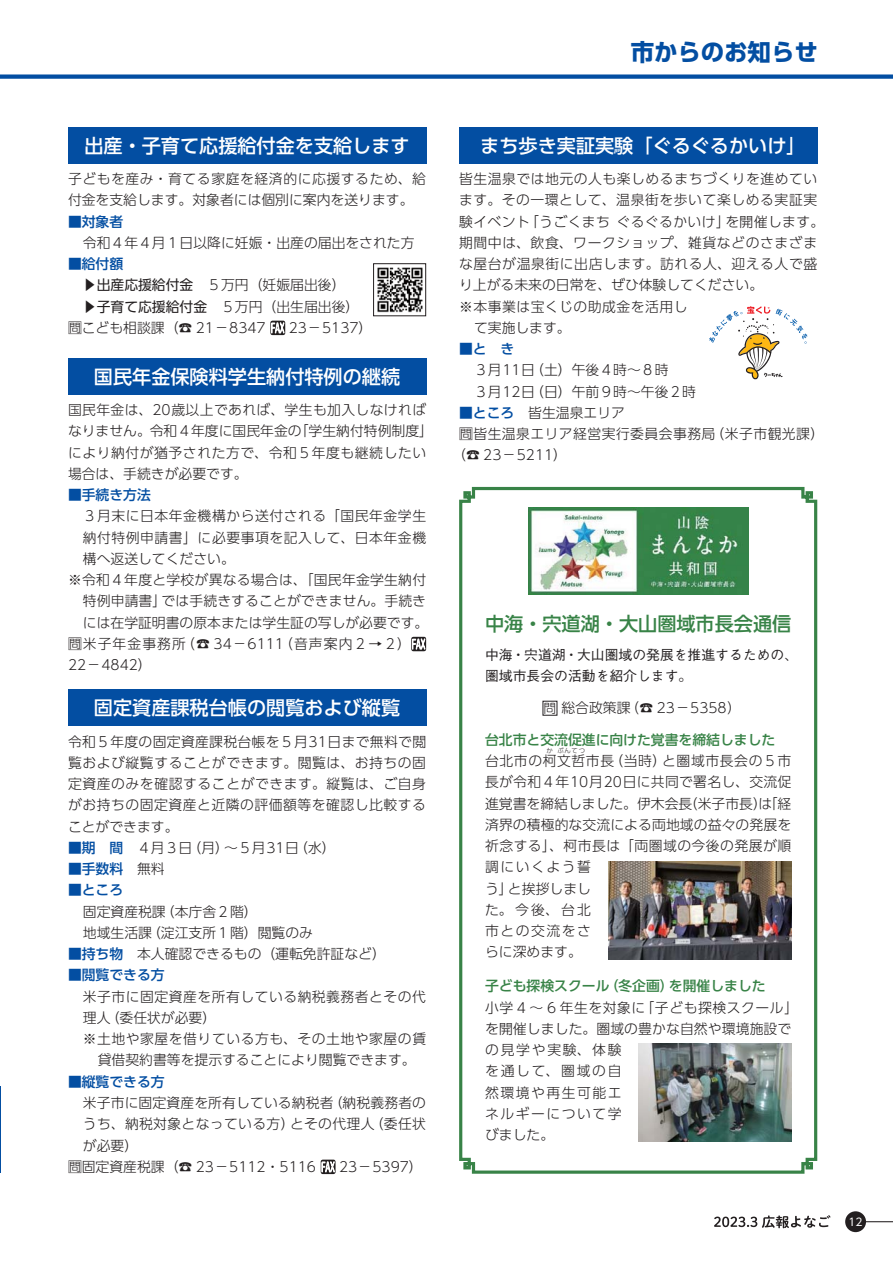
<style>
.page{position:relative;width:893px;height:1263px;background:#fff}
.page>*{position:absolute;margin:0;border:0;box-sizing:border-box;transform-origin:0 0}
.t1{font:23.4px "UD Shin Go Pro Bold 90 msp RKSJ V";color:#034ea2}
.t2{font:19.2px "UD Shin Go Pro Medium 90 msp RKSJ H";color:#fff}
.t3{font:19.2px "UD Shin Go Pro Medium 90 msp RKSJ H";color:#388347}
.t4{font:13.8px/21.3px "UD Shin Go Pro Light 90 msp RKSJ H";letter-spacing:.025em;color:#231f20}
.t5{font:13.8px/21.3px "UD Shin Go Pro Light 90 msp RKSJ H";color:#231f20}
.t6{font:13.8px "UD Shin Go Pro Light 90 msp RKSJ H";letter-spacing:.045em;color:#231f20}
.t7{font:13.8px "UD Shin Go Pro Medium 90 msp RKSJ H";color:#388347}
.t8{font:13.8px "UD Shin Go Pro Medium 90 msp RKSJ H";color:#034ea2}
.t9{font:13.8px/21.3px "Gothic BBB Pro Medium 90 msp RKSJ H";color:#231f20}
.t10{font:13.8px "UD Shin Go Pro Light 90 msp RKSJ H";letter-spacing:.075em;color:#231f20}
.t11{font:13.8px "UD Shin M Go Pro Light 90 msp RKSJ H";color:#231f20}
.t12{font:10.65px "UD Shin Go Pro Regular 90 msp RKSJ H";color:#fff}
.t13{font:6.45px "UD Shin Go Pro Light 90 msp RKSJ H";color:#231f20}
.s1{font-family:"UD Shin Go Pro Regular 90 msp RKSJ H"}
.s2{font-family:"UD Shin Go Pro Medium 90 msp RKSJ H";color:#034ea2}
.s3{font-family:"UD Shin Go Pro Light 90 msp RKSJ H";color:#231f20}
.s4{font-size:12.45px}
</style>
<div class="page">
<div style="left:0;top:74px;width:893px;height:5px;background:#034ea2"></div>
<svg style="left:459px;top:486px;width:359px;height:688px"></svg>
<img style="left:528px;top:508px;width:220px;height:87px">
<hr style="left:861px;top:1221px;width:32px;height:1px;background:#231f20">
<div style="left:845px;top:1211px;width:21px;height:21px;background:#231f20;border-radius:50%"></div>
<svg style="left:714px;top:1215px;width:116px;height:13px"></svg>
<div style="left:68px;top:690px;width:358px;height:36px;background:#034ea2"></div>
<svg style="left:321px;top:1159px;width:14px;height:16px"></svg>
<div style="left:68px;top:358px;width:358px;height:36px;background:#034ea2"></div>
<svg style="left:411px;top:637px;width:15px;height:14px"></svg>
<svg style="left:412px;top:636px;width:14px;height:16px"></svg>
<div style="left:68px;top:127px;width:358px;height:36px;background:#034ea2"></div>
<svg style="left:270px;top:321px;width:15px;height:14px"></svg>
<svg style="left:271px;top:320px;width:14px;height:16px"></svg>
<img style="left:639px;top:1044px;width:152px;height:98px">
<img style="left:608px;top:861px;width:183px;height:98px">
<div style="left:459px;top:127px;width:358px;height:36px;background:#034ea2"></div>
<svg style="left:709px;top:306px;width:98px;height:74px"></svg>
<img style="left:377px;top:267px;width:46px;height:46px">
<div style="left:373px;top:263px;width:53px;height:53px;border:1px solid #231f20"></div>
<h2 class="t2" style="left:84px;top:138px;width:327px">出産・子育て応援給付金を支給します</h2>
<p class="t5" style="left:68px;top:170px;width:360px">子どもを産み・育てる家庭を経済的に応援するため、給付金を支給します。対象者には個別に案内を送ります。</p>
<p class="t8" style="left:68px;top:216px;width:57px">■対象者</p>
<p class="t5" style="left:83px;top:234px;width:333px">令和４年４月１日以降に妊娠・出産の届出をされた方</p>
<p class="t8" style="left:68px;top:259px;width:57px">■給付額</p>
<p class="t5" style="left:83px;top:276px;width:264px"><span class="s1">▶出産応援給付金</span>　５万円（妊娠届出後）</p>
<p class="t5" style="left:83px;top:298px;width:278px"><span class="s1">▶子育て応援給付金</span>　５万円（出生届出後）</p>
<p class="t5" style="left:68px;top:319px;width:199px">問こども相談課（☎ 21－8347</p>
<p class="t4" style="left:289px;top:319px;width:85px">23－5137）</p>
<h2 class="t2" style="left:94px;top:369px;width:308px">国民年金保険料学生納付特例の継続</h2>
<p class="t4" style="left:68px;top:401px;width:366px">国民年金は、20歳以上であれば、学生も加入しなければなりません。令和４年度に国民年金の「学生納付特例制度」により納付が猶予された方で、令和５年度も継続したい場合は、手続きが必要です。</p>
<p class="t8" style="left:68px;top:490px;width:84px">■手続き方法</p>
<p class="t4" style="left:83px;top:507px;width:345px">３月末に日本年金機構から送付される「国民年金学生</p>
<p class="t4" style="left:83px;top:529px;width:345px">納付特例申請書」に必要事項を記入して、日本年金機</p>
<p class="t5" style="left:83px;top:550px;width:154px">構へ返送してください。</p>
<p class="t4" style="left:68px;top:571px;width:360px">※令和４年度と学校が異なる場合は、「国民年金学生納付</p>
<p class="t4" style="left:83px;top:592px;width:345px">特例申請書」では手続きすることができません。手続き</p>
<p class="t5" style="left:83px;top:614px;width:347px">には在学証明書の原本または学生証の写しが必要です。</p>
<p class="t10" style="left:68px;top:639px;width:344px">問米子年金事務所（☎ 34－6111（音声案内２→２）</p>
<p class="t4" style="left:68px;top:656px;width:85px">22－4842）</p>
<h2 class="t2" style="left:94px;top:701px;width:308px">固定資産課税台帳の閲覧および縦覧</h2>
<p class="t4" style="left:68px;top:733px;width:360px;text-align:justify">令和５年度の固定資産課税台帳を５月31日まで無料で閲覧および縦覧することができます。閲覧は、お持ちの固定資産のみを確認することができます。縦覧は、ご自身がお持ちの固定資産と近隣の評価額等を確認し比較することができます。</p>
<p class="t5" style="left:68px;top:839px;width:269px"><span class="s2">■期 間</span> ４月３日（月）～５月31日（水）</p>
<p class="t8" style="left:68px;top:864px;width:98px">■手数料 <span class="s3">無料</span></p>
<p class="t8" style="left:68px;top:885px;width:57px">■ところ</p>
<p class="t5" style="left:83px;top:903px;width:232px">固定資産税課（本庁舎２階）<br>地域生活課（淀江支所１階）閲覧のみ</p>
<p class="t5" style="left:68px;top:945px;width:319px"><span class="s2">■持ち物　</span>本人確認できるもの（運転免許証など）</p>
<p class="t8" style="left:68px;top:970px;width:98px">■閲覧できる方</p>
<p class="t4" style="left:83px;top:988px;width:345px">米子市に固定資産を所有している納税義務者とその代</p>
<p class="t5" style="left:83px;top:1009px;width:135px">理人（委任状が必要）</p>
<p class="t4" style="left:83px;top:1030px;width:345px">※土地や家屋を借りている方も、その土地や家屋の賃</p>
<p class="t5" style="left:98px;top:1052px;width:319px">貸借契約書等を提示することにより閲覧できます。</p>
<p class="t8" style="left:68px;top:1076px;width:98px">■縦覧できる方</p>
<p class="t4" style="left:83px;top:1094px;width:345px">米子市に固定資産を所有している納税者（納税義務者の</p>
<p class="t4" style="left:83px;top:1115px;width:345px">うち、納税対象となっている方）とその代理人（委任状</p>
<p class="t4" style="left:83px;top:1137px;width:57px">が必要）</p>
<p class="t5" style="left:68px;top:1158px;width:250px">問固定資産税課（☎ 23－5112・5116</p>
<p class="t4" style="left:339px;top:1158px;width:85px">23－5397）</p>
<h1 class="t1" style="left:631px;top:43px;width:189px">市からのお知らせ</h1>
<h2 class="t2" style="left:480px;top:138px;width:327px">まち歩き実証実験「ぐるぐるかいけ」</h2>
<p class="t4" style="left:459px;top:170px;width:360px">皆生温泉では地元の人も楽しめるまちづくりを進めてい</p>
<p class="t4" style="left:459px;top:191px;width:360px">ます。その一環として、温泉街を歩いて楽しめる実証実</p>
<p class="t4" style="left:459px;top:213px;width:366px">験イベント「うごくまち ぐるぐるかいけ」を開催します。</p>
<p class="t6" style="left:459px;top:237px;width:359px">期間中は、飲食、ワークショップ、雑貨などのさまざま</p>
<p class="t4" style="left:459px;top:255px;width:360px">な屋台が温泉街に出店します。訪れる人、迎える人で盛</p>
<p class="t5" style="left:459px;top:276px;width:306px">り上がる未来の日常を、ぜひ体験してください。</p>
<p class="t4" style="left:459px;top:298px;width:230px">※本事業は宝くじの助成金を活用し</p>
<p class="t4" style="left:474px;top:319px;width:98px">て実施します。</p>
<p class="t8" style="left:459px;top:344px;width:57px">■と き</p>
<p class="t5" style="left:474px;top:361px;width:224px">３月11日（土）午後４時～８時<br>３月12日（日）午前９時～午後２時</p>
<p class="t5" style="left:459px;top:404px;width:167px"><span class="s2">■ところ</span>　皆生温泉エリア</p>
<p class="t4" style="left:459px;top:425px;width:367px">問皆生温泉エリア経営実行委員会事務局（米子市観光課）</p>
<p class="t4" style="left:452px;top:446px;width:116px">（☎ 23－5211）</p>
<h2 class="t3" style="left:485px;top:616px;width:308px">中海・宍道湖・大山圏域市長会通信</h2>
<p class="t9" style="left:485px;top:646px;width:315px">中海・宍道湖・大山圏域の発展を推進するための、圏域市長会の活動を紹介します。</p>
<p class="t11" style="left:543px;top:703px;width:198px"><span class="s4">問</span>総合政策課（☎ 23－5358）</p>
<p class="t7" style="left:485px;top:735px;width:292px">台北市と交流促進に向けた覚書を締結しました</p>
<p class="t6" style="left:485px;top:756px;width:308px">台北市の柯文哲市長（当時）と圏域市長会の５市</p>
<p class="t13" style="left:546px;top:748px;width:8px">か</p>
<p class="t13" style="left:557px;top:748px;width:29px">ぶんてつ</p>
<p class="t4" style="left:485px;top:773px;width:308px">長が令和４年10月20日に共同で署名し、交流促進覚書を締結しました。伊木会長（米子市長）は「経済界の積極的な交流による両地域の益々の発展を祈念する」、柯市長は「両圏域の今後の発展が順調にいくよう誓<br>う」と挨拶しまし<br>た。今後、台北<br>市との交流をさ<br>らに深めます。</p>
<p class="t7" style="left:485px;top:981px;width:282px">子ども探検スクール（冬企画）を開催しました</p>
<p class="t4" style="left:485px;top:999px;width:315px">小学 4 ～ 6 年生を対象に「子ども探検スクール」を開催しました。圏域の豊かな自然や環境施設での見学や実験、体験<br>を通して、圏域の自<br>然環境や再生可能エ<br>ネルギーについて学<br>びました。</p>
<p class="t12" style="left:848px;top:1218px;width:16px">12</p>
</div>
